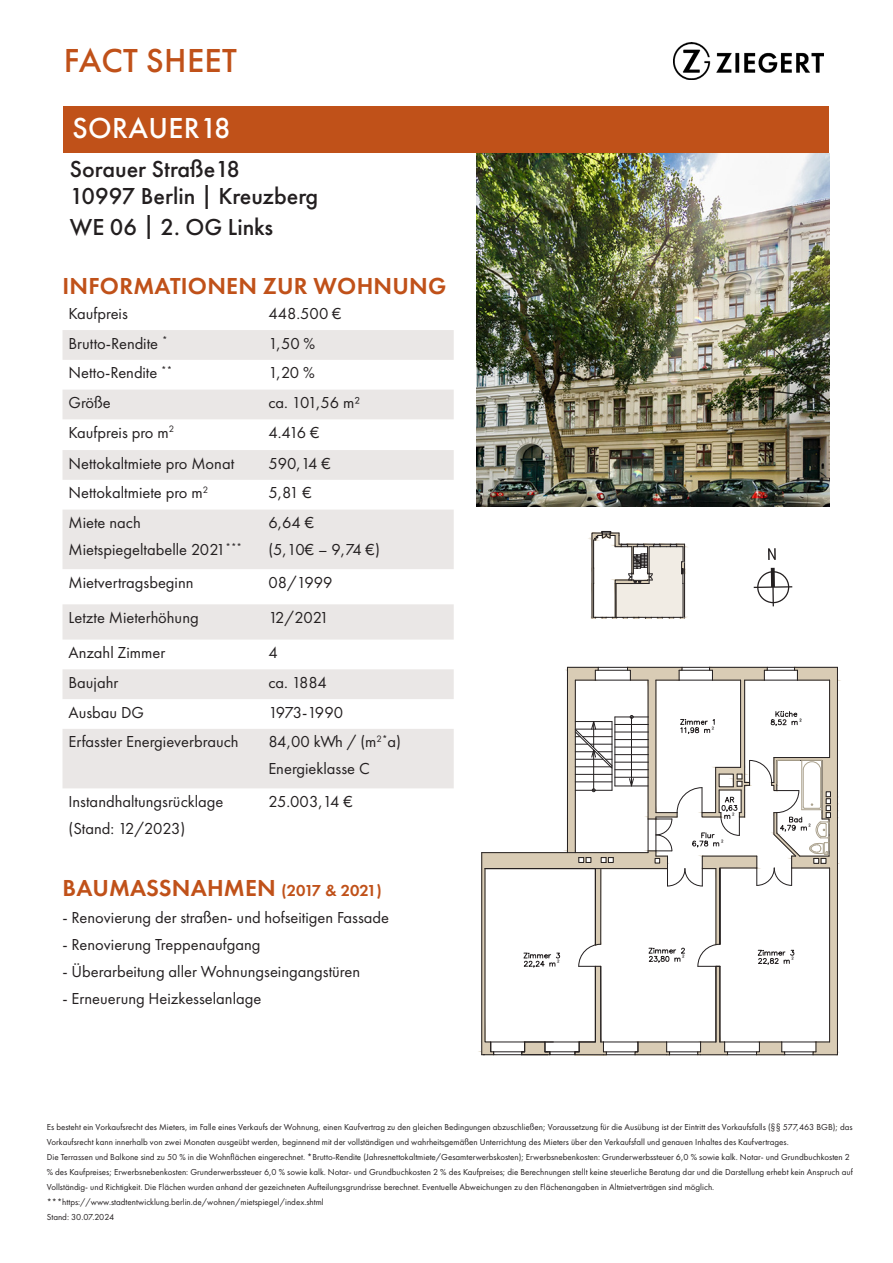
<style>
.page{position:relative;width:893px;height:1263px;background:#fff}
.page>*{position:absolute;margin:0;border:0;box-sizing:border-box;transform-origin:0 0}
._1_1_Head_2{font:500 34.5px "Futura PT";letter-spacing:.01em;color:#c05119}
._1_1_Head_2-2{font:500 30px "Futura PT";letter-spacing:.01em;color:#fff}
._1_1_Subhead{font:500 24px "Futura PT";color:#231f20}
._2_0_Subhead{font:600 24px "Futura PT";letter-spacing:.01em;color:#c05119}
._2_1_Copy{font:16.5px/27px "Futura PT";color:#231f20}
._2_2_Copy_Aufzählung{font:16.5px "Futura PT";color:#231f20}
._2_1_Copy-2{font:16.5px "Futura PT";letter-spacing:-.055em;color:#231f20}
._2_1_Copy-3{font:9px/15px "Futura PT";color:#231f20}
.t1{font:7.65px "ISOCPEUR";color:#231f20}
.t2{font:7.65px "ISOCPEUR";color:#000}
.s1{font-size:16.5px}
</style>
<div class="page">
<svg style="left:63px;top:330px;width:391px;height:458px;fill:#eae7e6"></svg>
<img style="left:476px;top:153px;width:353px;height:353px">
<div style="left:64px;top:106px;width:765px;height:47px;background:#c05119"></div>
<svg style="left:754px;top:568px;width:38px;height:38px"></svg>
<svg style="left:768px;top:548px;width:8px;height:12px"></svg>
<svg style="left:481px;top:667px;width:357px;height:388px"></svg>
<svg style="left:591px;top:531px;width:94px;height:88px"></svg>
<img style="left:673px;top:43px;width:151px;height:37px">
<p class="_1_1_Head_2" style="left:64px;top:40px;width:175px">FACT SHEET</p>
<p class="_1_1_Head_2-2" style="left:72px;top:110px;width:160px">SORAUER18</p>
<p class="_1_1_Subhead" style="left:70px;top:155px;width:172px">Sorauer Straße18</p>
<p class="_1_1_Subhead" style="left:70px;top:182px;width:250px">10997 Berlin | Kreuzberg</p>
<p class="_1_1_Subhead" style="left:70px;top:212px;width:205px">WE 06 | 2. OG Links</p>
<p class="_2_0_Subhead" style="left:63px;top:271px;width:385px">INFORMATIONEN ZUR WOHNUNG</p>
<p class="_2_1_Copy" style="left:69px;top:300px;width:61px">Kaufpreis</p>
<p class="_2_1_Copy" style="left:268px;top:300px;width:75px">448.500 €</p>
<p class="_2_1_Copy" style="left:69px;top:330px;width:100px">Brutto-Rendite <sup>*</sup></p>
<p class="_2_1_Copy" style="left:268px;top:330px;width:48px">1,50 %</p>
<p class="_2_1_Copy" style="left:68px;top:359px;width:105px">Netto-Rendite <sup>**</sup></p>
<p class="_2_1_Copy" style="left:268px;top:359px;width:48px">1,20 %</p>
<p class="_2_1_Copy" style="left:68px;top:389px;width:44px">Größe</p>
<p class="_2_1_Copy" style="left:268px;top:389px;width:93px">ca. 101,56 m²</p>
<p class="_2_1_Copy" style="left:68px;top:419px;width:107px">Kaufpreis pro m<sup>2</sup></p>
<p class="_2_1_Copy" style="left:268px;top:419px;width:53px">4.416 €</p>
<p class="_2_1_Copy" style="left:68px;top:450px;width:167px">Nettokaltmiete pro Monat</p>
<p class="_2_1_Copy" style="left:268px;top:450px;width:64px">590,14 €</p>
<p class="_2_1_Copy" style="left:68px;top:479px;width:141px">Nettokaltmiete pro m<sup>2</sup></p>
<p class="_2_1_Copy" style="left:268px;top:479px;width:45px">5,81 €</p>
<p class="_2_1_Copy" style="left:68px;top:509px;width:74px">Miete nach</p>
<p class="_2_1_Copy" style="left:68px;top:536px;width:175px">Mietspiegeltabelle 2021<sup>***</sup></p>
<p class="_2_1_Copy" style="left:268px;top:509px;width:113px">6,64 €<br>(5,10€ – 9,74 €)</p>
<p class="_2_1_Copy" style="left:68px;top:569px;width:127px">Mietvertragsbeginn</p>
<p class="_2_1_Copy" style="left:268px;top:569px;width:66px">08/1999</p>
<p class="_2_1_Copy" style="left:68px;top:604px;width:132px">Letzte Mieterhöhung</p>
<p class="_2_1_Copy" style="left:268px;top:604px;width:62px">12/2021</p>
<p class="_2_1_Copy" style="left:68px;top:639px;width:98px">Anzahl Zimmer</p>
<p class="_2_1_Copy" style="left:268px;top:639px;width:11px">4</p>
<p class="_2_1_Copy" style="left:68px;top:669px;width:51px">Baujahr</p>
<p class="_2_1_Copy" style="left:268px;top:669px;width:60px">ca. 1884</p>
<p class="_2_1_Copy" style="left:68px;top:699px;width:77px">Ausbau DG</p>
<p class="_2_1_Copy-2" style="left:268px;top:702px;width:76px">1973-1990</p>
<p class="_2_1_Copy" style="left:68px;top:728px;width:172px">Erfasster Energieverbrauch</p>
<p class="_2_1_Copy" style="left:268px;top:728px;width:134px">84,00 kWh / (m<sup>2*</sup>a)<br>Energieklasse C</p>
<p class="_2_1_Copy" style="left:68px;top:788px;width:157px">Instandhaltungsrücklage (Stand: 12/2023)</p>
<p class="_2_1_Copy" style="left:268px;top:788px;width:86px">25.003,14 €</p>
<p class="_2_0_Subhead" style="left:63px;top:873px;width:321px">BAUMASSNAHMEN <span class="s1">(2017 &amp; 2021)</span></p>
<p class="_2_2_Copy_Aufzählung" style="left:63px;top:908px;width:328px">- Renovierung der straßen- und hofseitigen Fassade</p>
<p class="_2_2_Copy_Aufzählung" style="left:63px;top:935px;width:200px">- Renovierung Treppenaufgang</p>
<p class="_2_2_Copy_Aufzählung" style="left:63px;top:962px;width:299px">- Überarbeitung aller Wohnungseingangstüren</p>
<p class="_2_2_Copy_Aufzählung" style="left:63px;top:989px;width:200px">- Erneuerung Heizkesselanlage</p>
<p class="t1" style="left:557px;top:959px;width:4px">²</p>
<p class="t1" style="left:712px;top:725px;width:4px">²</p>
<p class="t1" style="left:732px;top:811px;width:4px">²</p>
<p class="t1" style="left:721px;top:839px;width:4px">²</p>
<p class="t1" style="left:682px;top:954px;width:4px">²</p>
<p class="t2" style="left:799px;top:717px;width:4px">²</p>
<p class="t1" style="left:808px;top:823px;width:4px">²</p>
<p class="t1" style="left:791px;top:956px;width:4px">²</p>
<p class="_2_1_Copy-3" style="left:47px;top:1119px;width:807px">Es besteht ein Vorkaufsrecht des Mieters, im Falle eines Verkaufs der Wohnung, einen Kaufvertrag zu den gleichen Bedingungen abzuschließen; Voraussetzung für die Ausübung ist der Eintritt des Vorkaufsfalls (§§ 577,463 BGB); das<br>Vorkaufsrecht kann innerhalb von zwei Monaten ausgeübt werden, beginnend mit der vollständigen und wahrheitsgemäßen Unterrichtung des Mieters über den Verkaufsfall und genauen Inhaltes des Kaufvertrages.</p>
<p class="_2_1_Copy-3" style="left:47px;top:1149px;width:808px">Die Terrassen und Balkone sind zu 50 % in die Wohnflächen eingerechnet. *Brutto-Rendite (Jahresnettokaltmiete/Gesamterwerbskosten); Erwerbsnebenkosten: Grunderwerbssteuer 6,0 % sowie kalk. Notar- und Grundbuchkosten 2 % des Kaufpreises; Erwerbsnebenkosten: Grunderwerbssteuer 6,0 % sowie kalk. Notar- und Grundbuchkosten 2 % des Kaufpreises; die Berechnungen stellt keine steuerliche Beratung dar und die Darstellung erhebt kein Anspruch auf<br>Vollständig- und Richtigkeit. Die Flächen wurden anhand der gezeichneten Aufteilungsgrundrisse berechnet. Eventuelle Abweichungen zu den Flächenangaben in Altmietverträgen sind möglich.</p>
<p class="_2_1_Copy-3" style="left:47px;top:1194px;width:279px">***https://www.stadtentwicklung.berlin.de/wohnen/mietspiegel/index.shtml</p>
<p class="_2_1_Copy-3" style="left:47px;top:1209px;width:69px">Stand: 30.07.2024</p>
</div>
